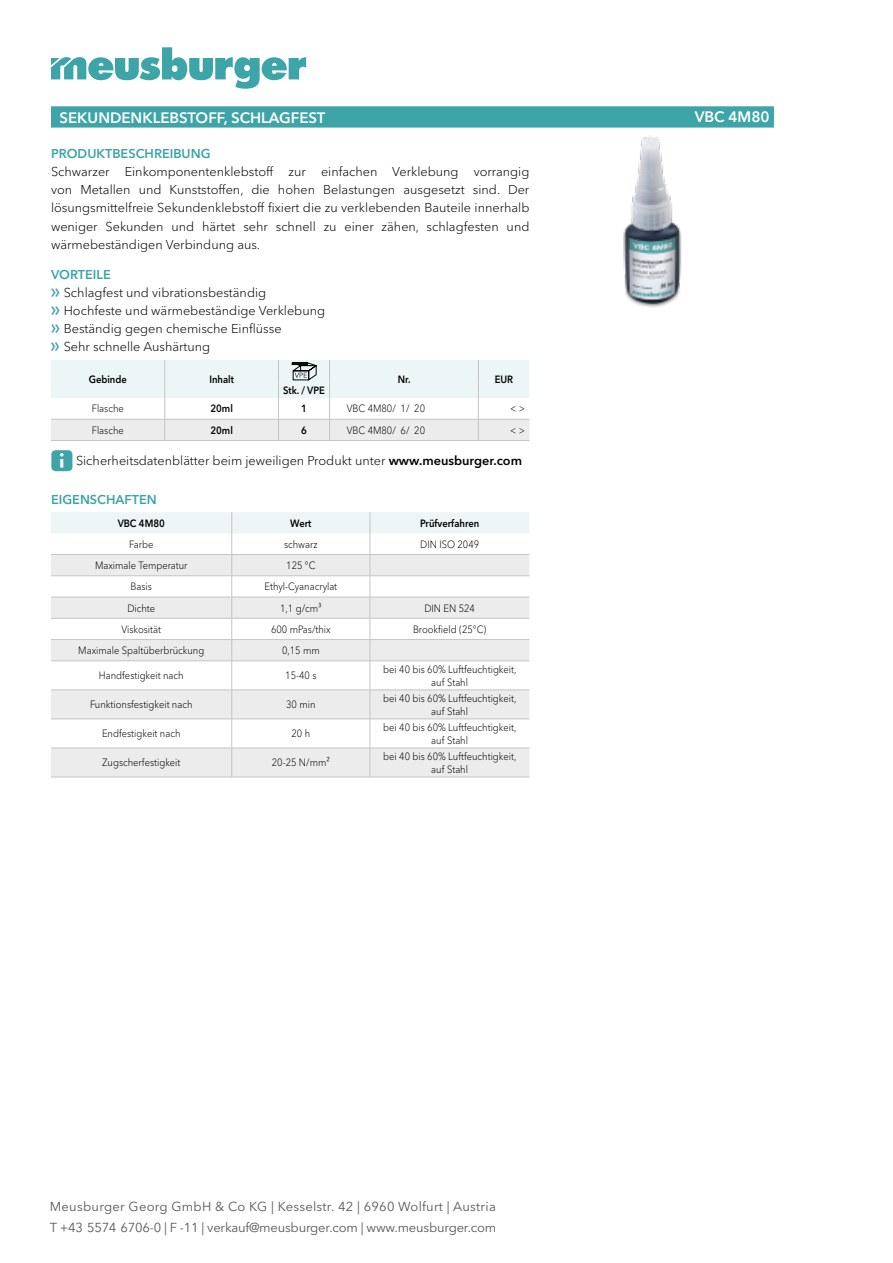
<style>
.page{position:relative;width:893px;height:1263px;background:#fff}
.page>*{position:absolute;margin:0;border:0;box-sizing:border-box;transform-origin:0 0}
.t1{font:600 15px "Avenir Next W1 G";color:#fff}
.t2{font:12.9px/20.7px "Avenir Next W1 G";letter-spacing:-.005em;color:#585857}
.t3{font:300 12.75px/18px "Avenir Next W1 G";color:#000;text-align:justify}
.t4{font:600 12.75px "Avenir Next W1 G";color:#3da4a8}
.t5{font:300 10.5px/12.6px "Avenir Next W1 G";color:#000;text-align:center;scale:.9 1}
.t6{font:600 10.5px "Avenir Next W1 G";color:#000;scale:.9 1}
.s1{font-weight:600;color:#3da4a8}
.s2{font-family:"Meusburger Sonderzeichen";font-weight:400;color:#3da4a8}
.s3{font-weight:600}
</style>
<div class="page">
<svg style="left:51px;top:47px;width:255px;height:42px"></svg>
<svg style="left:51px;top:106px;width:723px;height:22px;background:#43a7aa"></svg>
<hr style="left:51px;top:440px;width:114px;height:1px;background:#c4c5c5">
<hr style="left:165px;top:440px;width:114px;height:1px;background:#c4c5c5">
<hr style="left:279px;top:440px;width:51px;height:1px;background:#c4c5c5">
<hr style="left:330px;top:440px;width:148px;height:1px;background:#c4c5c5">
<hr style="left:478px;top:440px;width:51px;height:1px;background:#c4c5c5">
<svg style="left:51px;top:360px;width:478px;height:80px"></svg>
<img style="left:623px;top:136px;width:59px;height:171px">
<svg style="left:51px;top:512px;width:478px;height:265px"></svg>
<hr style="left:51px;top:777px;width:181px;height:1px;background:#c4c5c5">
<hr style="left:232px;top:777px;width:138px;height:1px;background:#c4c5c5">
<hr style="left:370px;top:777px;width:159px;height:1px;background:#c4c5c5">
<p class="t1" style="left:60px;top:108px;width:267px">SEKUNDENKLEBSTOFF, SCHLAGFEST</p>
<p class="t1" style="left:695px;top:108px;width:76px">VBC 4M80</p>
<p class="t4" style="left:51px;top:146px;width:161px">PRODUKTBESCHREIBUNG</p>
<p class="t3" style="left:51px;top:163px;width:480px">Schwarzer Einkomponentenklebstoff zur einfachen Verklebung vorrangig von Metallen und Kunststoffen, die hohen Belastungen ausgesetzt sind. Der lösungsmittelfreie Sekundenklebstoff fixiert die zu verklebenden Bauteile innerhalb weniger Sekunden und härtet sehr schnell zu einer zähen, schlagfesten und wärmebeständigen Verbindung aus.</p>
<p class="t3" style="left:51px;top:266px;width:276px;text-align:left"><span class="s1">VORTEILE<br></span><span class="s2">f</span> Schlagfest und vibrationsbeständig<br><span class="s2">f</span> Hochfeste und wärmebeständige Verklebung <span class="s2">f</span> Beständig gegen chemische Einflüsse<br><span class="s2">f</span> Sehr schnelle Aushärtung</p>
<p class="t6" style="left:89px;top:373px;width:44px">Gebinde</p>
<p class="t6" style="left:209px;top:373px;width:29px">Inhalt</p>
<p class="t6" style="left:398px;top:373px;width:16px">Nr.</p>
<p class="t6" style="left:495px;top:373px;width:22px">EUR</p>
<p class="t6" style="left:283px;top:384px;width:48px">Stk. / VPE</p>
<p class="t5" style="left:92px;top:402px;width:37px">Flasche</p>
<p class="t6" style="left:210px;top:402px;width:26px">20ml</p>
<p class="t6" style="left:301px;top:402px;width:8px">1</p>
<p class="t5" style="left:347px;top:402px;width:89px">VBC 4M80/ 1/ 20</p>
<p class="t5" style="left:510px;top:402px;width:18px">&lt; &gt;</p>
<p class="t5" style="left:92px;top:424px;width:37px">Flasche</p>
<p class="t6" style="left:210px;top:423px;width:26px">20ml</p>
<p class="t6" style="left:301px;top:423px;width:8px">6</p>
<p class="t5" style="left:347px;top:424px;width:89px">VBC 4M80/ 6/ 20</p>
<p class="t5" style="left:510px;top:424px;width:18px">&lt; &gt;</p>
<p class="t3" style="left:51px;top:452px;width:473px"><span class="s2">E</span> Sicherheitsdatenblätter beim jeweiligen Produkt unter <span class="s3">www.meusburger.com</span></p>
<p class="t4" style="left:51px;top:492px;width:107px">EIGENSCHAFTEN</p>
<p class="t6" style="left:118px;top:517px;width:54px">VBC 4M80</p>
<p class="t6" style="left:290px;top:517px;width:25px">Wert</p>
<p class="t6" style="left:420px;top:517px;width:67px">Prüfverfahren</p>
<p class="t5" style="left:129px;top:538px;width:29px">Farbe</p>
<p class="t5" style="left:284px;top:538px;width:39px">schwarz</p>
<p class="t5" style="left:420px;top:538px;width:67px">DIN ISO 2049</p>
<p class="t5" style="left:95px;top:559px;width:104px">Maximale Temperatur</p>
<p class="t5" style="left:286px;top:559px;width:34px">125 °C</p>
<p class="t5" style="left:131px;top:580px;width:25px">Basis</p>
<p class="t5" style="left:264px;top:580px;width:82px">Ethyl-Cyanacrylat</p>
<p class="t5" style="left:127px;top:602px;width:33px">Dichte</p>
<p class="t5" style="left:280px;top:602px;width:48px">1,1 g/cm³</p>
<p class="t5" style="left:424px;top:602px;width:58px">DIN EN 524</p>
<p class="t5" style="left:122px;top:623px;width:45px">Viskosität</p>
<p class="t5" style="left:271px;top:623px;width:68px">600 mPas/thix</p>
<p class="t5" style="left:413px;top:623px;width:83px">Brookfield (25°C)</p>
<p class="t5" style="left:78px;top:644px;width:142px">Maximale Spaltüberbrückung</p>
<p class="t5" style="left:282px;top:644px;width:43px">0,15 mm</p>
<p class="t5" style="left:99px;top:669px;width:96px">Handfestigkeit nach</p>
<p class="t5" style="left:285px;top:669px;width:36px">15-40 s</p>
<p class="t5" style="left:383px;top:663px;width:149px">bei 40 bis 60% Luftfeuchtigkeit, auf Stahl</p>
<p class="t5" style="left:90px;top:698px;width:115px">Funktionsfestigkeit nach</p>
<p class="t5" style="left:286px;top:698px;width:34px">30 min</p>
<p class="t5" style="left:383px;top:692px;width:149px">bei 40 bis 60% Luftfeuchtigkeit, auf Stahl</p>
<p class="t5" style="left:102px;top:727px;width:89px">Endfestigkeit nach</p>
<p class="t5" style="left:292px;top:727px;width:22px">20 h</p>
<p class="t5" style="left:383px;top:721px;width:149px">bei 40 bis 60% Luftfeuchtigkeit, auf Stahl</p>
<p class="t5" style="left:102px;top:756px;width:88px">Zugscherfestigkeit</p>
<p class="t5" style="left:272px;top:756px;width:66px">20-25 N/mm²</p>
<p class="t5" style="left:383px;top:750px;width:149px">bei 40 bis 60% Luftfeuchtigkeit, auf Stahl</p>
<p class="t2" style="left:50px;top:1196px;width:448px">Meusburger Georg GmbH &amp; Co KG | Kesselstr. 42 | 6960 Wolfurt | Austria<br>T +43 5574 6706-0 | F -11 | verkauf@meusburger.com | www.meusburger.com</p>
</div>
